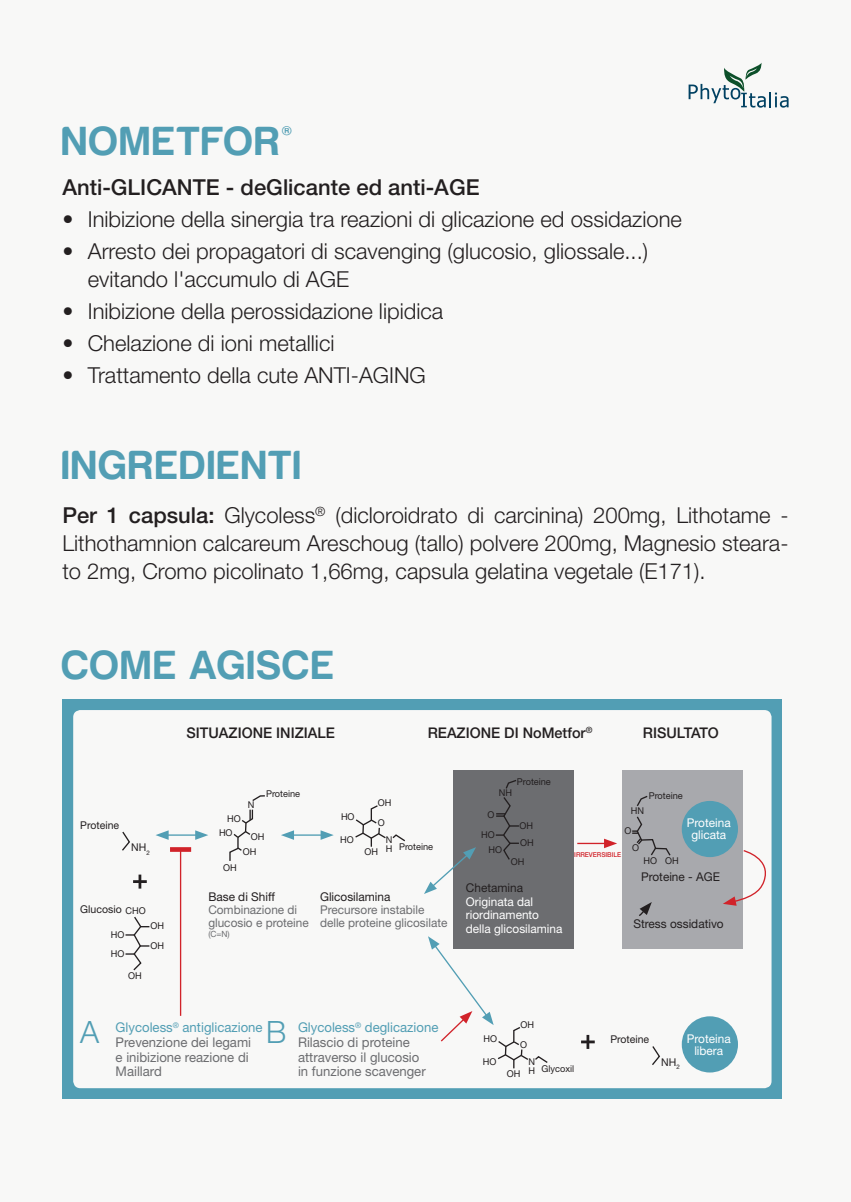
<style>
.page{position:relative;width:851px;height:1202px;background:#fff}
.page>*{position:absolute;margin:0;border:0;box-sizing:border-box;transform-origin:0 0}
.t1{font:700 42px "Harabara";letter-spacing:.06em;color:#529eb4}
.t2{font:300 30.8px "Helvetica Neue LT Std";color:#529eb4}
.t3{font:300 22px/28px "Helvetica Neue LT Std";color:#231f20}
.t4{font:500 22px "Helvetica Neue LT Std";color:#231f20}
.t5{font:500 14.8px "Helvetica Neue LT Std";color:#231f20}
.t6{font:13.4px/14.8px "Helvetica Neue LT Std";color:#6c6d70}
.t7{font:12px/13.4px "Helvetica Neue LT Std";color:#6c6d70}
.t8{font:12px/13.4px "Helvetica Neue LT Std";color:#fff;text-align:center}
.t9{font:12px "Helvetica Neue LT Std";color:#231f20}
.t10{font:10.8px "Helvetica Neue LT Std";color:#231f20}
.t11{font:9.4px/19.8px "Helvetica Neue LT Std";color:#231f20}
.t12{font:8.6px "Helvetica Neue LT Std";color:#6c6d70}
.t13{font:500 6.6px "Helvetica Neue LT Std";color:#d1232a;scale:.95 1}
.s1{font-weight:500}
.s2{color:#529eb4}
</style>
<div class="page">
<div style="left:0;top:0;width:850px;height:1202px;background:#f8f8f7"></div>
<svg style="left:688px;top:63px;width:100px;height:45px"></svg>
<div style="left:62px;top:699px;width:720px;height:400px;background:#529eb4"></div>
<div style="left:73px;top:710px;width:698px;height:378px;background:#f8f8f7;border-radius:7px"></div>
<div style="left:622px;top:770px;width:120px;height:179px;background:#a8a9ad"></div>
<div style="left:453px;top:770px;width:120px;height:179px;background:#6c6d70"></div>
<svg style="left:122px;top:831px;width:8px;height:20px"></svg>
<svg style="left:133px;top:875px;width:14px;height:14px"></svg>
<svg style="left:125px;top:916px;width:24px;height:55px"></svg>
<hr style="left:165px;top:834px;width:33px;height:2px;background:#529eb4">
<svg style="left:155px;top:830px;width:14px;height:10px"></svg>
<svg style="left:195px;top:830px;width:13px;height:10px"></svg>
<hr style="left:180px;top:849px;width:1px;height:167px;background:#d1232a">
<div style="left:170px;top:847px;width:21px;height:5px;background:#d1232a"></div>
<svg style="left:252px;top:795px;width:13px;height:6px"></svg>
<svg style="left:229px;top:809px;width:25px;height:52px"></svg>
<hr style="left:291px;top:834px;width:33px;height:2px;background:#529eb4">
<svg style="left:281px;top:830px;width:13px;height:10px"></svg>
<svg style="left:320px;top:830px;width:13px;height:10px"></svg>
<svg style="left:355px;top:805px;width:50px;height:42px"></svg>
<svg style="left:424px;top:847px;width:52px;height:47px"></svg>
<svg style="left:505px;top:780px;width:12px;height:9px"></svg>
<hr style="left:577px;top:843px;width:30px;height:1px;background:#d1232a">
<svg style="left:604px;top:839px;width:13px;height:9px"></svg>
<svg style="left:636px;top:795px;width:12px;height:11px"></svg>
<svg style="left:632px;top:816px;width:39px;height:40px"></svg>
<svg style="left:639px;top:902px;width:12px;height:14px"></svg>
<svg style="left:722px;top:849px;width:50px;height:57px"></svg>
<div style="left:681px;top:801px;width:56px;height:56px;background:#529eb4;border-radius:50%"></div>
<svg style="left:581px;top:1035px;width:13px;height:14px"></svg>
<svg style="left:652px;top:1046px;width:8px;height:19px"></svg>
<div style="left:681px;top:1016px;width:56px;height:56px;background:#529eb4;border-radius:50%"></div>
<svg style="left:495px;top:797px;width:24px;height:63px"></svg>
<svg style="left:428px;top:936px;width:120px;height:132px"></svg>
<h1 class="t1" style="left:62px;top:119px;width:231px">NOMETFOR®</h1>
<p class="t4" style="left:62px;top:174px;width:418px">Anti-GLICANTE - deGlicante ed anti-AGE</p>
<p class="t3" style="left:62px;top:205px;width:621px">• Inibizione della sinergia tra reazioni di glicazione ed ossidazione</p>
<p class="t3" style="left:88px;top:237px;width:561px;text-indent:-25px">• Arresto dei propagatori di scavenging (glucosio, gliossale...) evitando l'accumulo di AGE</p>
<p class="t3" style="left:62px;top:297px;width:382px">• Inibizione della perossidazione lipidica</p>
<p class="t3" style="left:62px;top:329px;width:273px">• Chelazione di ioni metallici</p>
<p class="t3" style="left:62px;top:361px;width:365px">• Trattamento della cute ANTI-AGING</p>
<h1 class="t1" style="left:62px;top:443px;width:239px">INGREDIENTI</h1>
<p class="t3" style="left:62px;top:501px;width:727px;text-align:justify"><span class="s1">Per 1 capsula:</span> Glycoless<sup>®</sup> (dicloroidrato di carcinina) 200mg, Lithotame - Lithothamnion calcareum Areschoug (tallo) polvere 200mg, Magnesio steara&shy;to 2mg, Cromo picolinato 1,66mg, capsula gelatina vegetale (E171).</p>
<h1 class="t1" style="left:62px;top:643px;width:273px">COME AGISCE</h1>
<p class="t5" style="left:186px;top:723px;width:150px">SITUAZIONE INIZIALE</p>
<p class="t5" style="left:427px;top:723px;width:166px">REAZIONE DI NoMetfor<sup>®</sup></p>
<p class="t5" style="left:642px;top:723px;width:77px">RISULTATO</p>
<p class="t10" style="left:80px;top:818px;width:40px">Proteine</p>
<p class="t10" style="left:131px;top:841px;width:20px">NH<sub>2</sub></p>
<p class="t10" style="left:80px;top:903px;width:67px">Glucosio <sub>CHO</sub></p>
<p class="t11" style="left:111px;top:925px;width:15px;line-height:19px">HO<br>HO</p>
<p class="t11" style="left:128px;top:965px;width:15px">OH</p>
<p class="t11" style="left:150px;top:916px;width:15px">OH<br>OH</p>
<p class="t11" style="left:219px;top:812px;width:23px;line-height:14.2px;text-indent:8px">HO<br>HO</p>
<p class="t11" style="left:266px;top:783px;width:36px">Proteine</p>
<p class="t11" style="left:248px;top:795px;width:8px">N</p>
<p class="t11" style="left:251px;top:826px;width:15px">OH</p>
<p class="t11" style="left:243px;top:842px;width:15px">OH</p>
<p class="t11" style="left:223px;top:857px;width:15px">OH</p>
<p class="t9" style="left:208px;top:889px;width:68px">Base di Shiff</p>
<p class="t7" style="left:208px;top:903px;width:102px">Combinazione di glucosio e proteine</p>
<p class="t12" style="left:208px;top:929px;width:23px">(C=N)</p>
<p class="t11" style="left:341px;top:807px;width:15px">HO</p>
<p class="t11" style="left:340px;top:830px;width:15px">HO</p>
<p class="t11" style="left:378px;top:793px;width:15px">OH<br>O</p>
<p class="t11" style="left:364px;top:833px;width:29px;line-height:12.2px;text-align:right">N<br>OH H</p>
<p class="t11" style="left:399px;top:837px;width:36px">Proteine</p>
<p class="t9" style="left:320px;top:889px;width:72px">Glicosilamina</p>
<p class="t7" style="left:320px;top:903px;width:129px">Precursore instabile delle proteine glicosilate</p>
<h2 class="t2" style="left:80px;top:1013px;width:21px">A</h2>
<p class="t6" style="left:298px;top:1020px;width:142px"><span class="s2">Glycoless</span><sup>®</sup> <span class="s2">deglicazione<br></span>Rilascio di proteine attraverso il glucosio<br>in funzione scavenger</p>
<h2 class="t2" style="left:266px;top:1013px;width:22px">B</h2>
<p class="t6" style="left:116px;top:1020px;width:148px"><span class="s2">Glycoless</span><sup>®</sup> <span class="s2">antiglicazione<br></span>Prevenzione dei legami<br>e inibizione reazione di<br>Maillard</p>
<p class="t11" style="left:517px;top:771px;width:36px">Proteine</p>
<p class="t11" style="left:498px;top:783px;width:15px">NH</p>
<p class="t11" style="left:648px;top:786px;width:36px">Proteine</p>
<p class="t11" style="left:481px;top:804px;width:15px;line-height:20.4px;text-align:right">O<br>HO</p>
<p class="t11" style="left:488px;top:840px;width:15px">HO</p>
<p class="t11" style="left:519px;top:817px;width:16px;line-height:17px">OH<br>OH</p>
<p class="t11" style="left:511px;top:851px;width:15px">OH</p>
<p class="t9" style="left:466px;top:881px;width:59px">Chetamina</p>
<p class="t8" style="left:466px;top:895px;width:98px;text-align:left">Originata dal riordinamento della glicosilamina</p>
<p class="t11" style="left:624px;top:801px;width:21px;text-indent:6px">HN<br>O</p>
<p class="t11" style="left:632px;top:837px;width:8px">O</p>
<p class="t8" style="left:686px;top:817px;width:45px;line-height:12px">Proteina glicata</p>
<p class="t13" style="left:574px;top:851px;width:51px">IRREVERSIBILE</p>
<p class="t11" style="left:643px;top:850px;width:37px">HO OH</p>
<p class="t9" style="left:641px;top:870px;width:80px">Proteine - AGE</p>
<p class="t9" style="left:633px;top:917px;width:92px">Stress ossidativo</p>
<p class="t11" style="left:483px;top:1028px;width:15px">HO</p>
<p class="t11" style="left:482px;top:1052px;width:15px">HO</p>
<p class="t11" style="left:520px;top:1014px;width:15px">OH<br>O</p>
<p class="t11" style="left:507px;top:1055px;width:29px;line-height:12.2px;text-align:right">N<br>OH H</p>
<p class="t11" style="left:541px;top:1058px;width:34px">Glycoxil</p>
<p class="t10" style="left:610px;top:1033px;width:40px">Proteine</p>
<p class="t10" style="left:661px;top:1056px;width:20px">NH<sub>2</sub></p>
<p class="t8" style="left:686px;top:1032px;width:45px;line-height:12px">Proteina libera</p>
</div>
